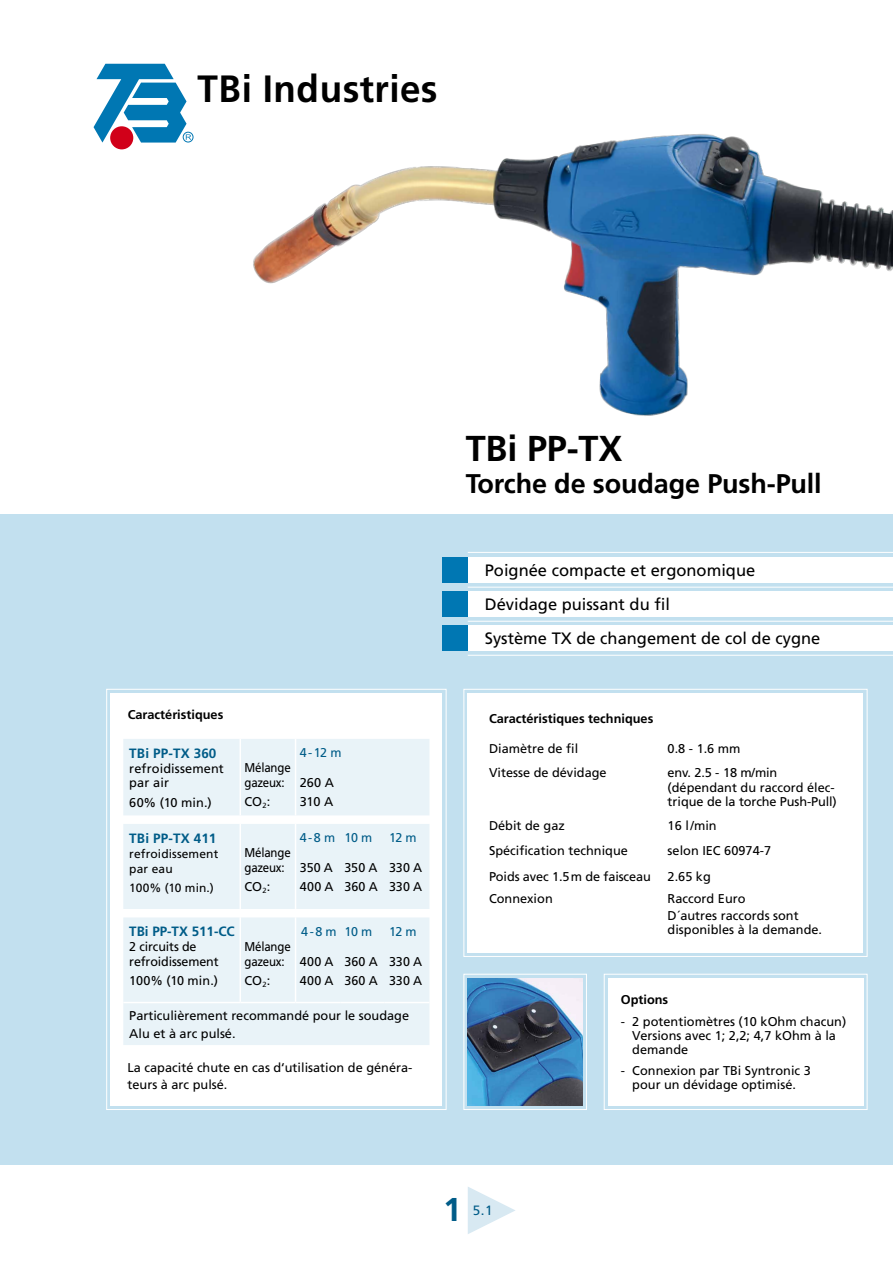
<style>
.page{position:relative;width:893px;height:1263px;background:#fff}
.page>*{position:absolute;margin:0;border:0;box-sizing:border-box;transform-origin:0 0}
.t1{font:700 37.95px "Frutiger";color:#000}
.t2{font:700 36px "Frutiger LT Std";letter-spacing:-.005em;color:#000}
.t3{font:700 33px "Frutiger LT Std";color:#005c88}
.t4{font:700 27px "Frutiger LT Std";letter-spacing:-.005em;color:#000}
.t5{font:16.5px/34px "Frutiger LT Std";color:#000}
.t6{font:700 13.5px "Frutiger LT Std";letter-spacing:.01em;color:#005c88}
.t7{font:13.5px "Frutiger LT Std";color:#005c88}
.t8{font:12.75px/19.2px "Frutiger LT Std";color:#000}
.t9{font:700 12.75px "Frutiger LT Std";color:#000}
.t10{font:12.75px/15px "Frutiger LT Std";color:#000;scale:.9 1}
.t11{font:12.75px "Frutiger LT Std";letter-spacing:-.055em;color:#005c88}
.t12{font:12px/15px "Frutiger LT Std";letter-spacing:.01em;color:#000}
.s1{font-family:"Times New Roman";font-weight:400;font-size:67.5px;color:#d8e9f2}
</style>
<div class="page">
<div style="left:0;top:514px;width:893px;height:651px;background:#c2e0ef"></div>
<svg style="left:106px;top:688px;width:341px;height:422px;background:#f8fbfd"></svg>
<svg style="left:463px;top:688px;width:405px;height:269px"></svg>
<div style="left:468px;top:693px;width:395px;height:259px;background:#fff"></div>
<div style="left:123px;top:824px;width:306px;height:221px;background:#e9f3f8"></div>
<hr style="left:239px;top:824px;width:2px;height:85px;background:#fff">
<svg style="left:239px;top:909px;width:2px;height:8px"></svg>
<hr style="left:239px;top:917px;width:2px;height:85px;background:#fff">
<hr style="left:295px;top:917px;width:1px;height:85px;background:#fff">
<hr style="left:295px;top:824px;width:1px;height:85px;background:#fff">
<hr style="left:123px;top:1002px;width:117px;height:1px;background:#fff">
<hr style="left:240px;top:1002px;width:56px;height:1px;background:#fff">
<hr style="left:296px;top:1002px;width:44px;height:1px;background:#fff">
<hr style="left:340px;top:1002px;width:45px;height:1px;background:#fff">
<hr style="left:385px;top:1002px;width:44px;height:1px;background:#fff">
<div style="left:123px;top:739px;width:306px;height:76px;background:#e9f3f8"></div>
<hr style="left:239px;top:739px;width:2px;height:76px;background:#fff">
<hr style="left:295px;top:739px;width:1px;height:76px;background:#fff">
<div style="left:110px;top:126px;width:23px;height:23px;background:#d10019;border-radius:50%"></div>
<div style="left:183px;top:132px;width:11px;height:11px;border:1px solid #0077b3;border-radius:50%"></div>
<svg style="left:94px;top:64px;width:97px;height:79px"></svg>
<svg style="left:603px;top:973px;width:265px;height:137px;background:#fafcfd"></svg>
<svg style="left:463px;top:973px;width:124px;height:137px"></svg>
<img style="left:468px;top:978px;width:115px;height:128px">
<img style="left:253px;top:134px;width:640px;height:282px">
<div style="left:442px;top:557px;width:451px;height:25px;background:#fff"></div>
<div style="left:442px;top:557px;width:26px;height:25px;background:#0077b3"></div>
<hr style="left:468px;top:552px;width:425px;height:1px;background:#fff">
<div style="left:442px;top:591px;width:451px;height:26px;background:#fff"></div>
<div style="left:442px;top:591px;width:26px;height:26px;background:#0077b3"></div>
<hr style="left:468px;top:587px;width:425px;height:1px;background:#fff">
<div style="left:442px;top:625px;width:451px;height:26px;background:#fff"></div>
<div style="left:442px;top:625px;width:26px;height:26px;background:#0077b3"></div>
<hr style="left:468px;top:621px;width:425px;height:1px;background:#fff">
<hr style="left:468px;top:655px;width:425px;height:1px;background:#fff">
<h1 class="t1" style="left:197px;top:66px;width:242px">TBi Industries</h1>
<p class="t9" style="left:128px;top:707px;width:97px">Caractéristiques</p>
<p class="t6" style="left:129px;top:745px;width:89px">TBi PP-TX 360</p>
<p class="t8" style="left:129px;top:761px;width:96px;line-height:15px">refroidissement par air</p>
<p class="t8" style="left:129px;top:793px;width:84px">60% (10 min.)</p>
<p class="t6" style="left:129px;top:830px;width:89px">TBi PP-TX 411</p>
<p class="t12" style="left:129px;top:846px;width:91px">refroidissement par eau</p>
<p class="t12" style="left:129px;top:880px;width:86px">100% (10 min.)</p>
<p class="t10" style="left:244px;top:760px;width:53px">Mélange gazeux:</p>
<p class="t8" style="left:244px;top:792px;width:27px">CO<sub>2</sub>:</p>
<p class="t11" style="left:300px;top:745px;width:43px">4 - 12 m</p>
<p class="t8" style="left:300px;top:773px;width:36px">260 A<br>310 A</p>
<p class="t10" style="left:244px;top:845px;width:53px">Mélange gazeux:</p>
<p class="t8" style="left:244px;top:877px;width:27px">CO<sub>2</sub>:</p>
<p class="t11" style="left:300px;top:830px;width:37px">4 - 8 m</p>
<p class="t8" style="left:300px;top:858px;width:35px">350 A<br>400 A</p>
<p class="t11" style="left:344px;top:830px;width:29px">10 m</p>
<p class="t8" style="left:344px;top:858px;width:35px">350 A<br>360 A</p>
<p class="t11" style="left:389px;top:830px;width:29px">12 m</p>
<p class="t8" style="left:389px;top:858px;width:35px">330 A<br>330 A</p>
<p class="t6" style="left:129px;top:923px;width:107px">TBi PP-TX 511-CC</p>
<p class="t8" style="left:129px;top:939px;width:91px;line-height:15px">2 circuits de refroidissement</p>
<p class="t8" style="left:129px;top:971px;width:90px">100% (10 min.)</p>
<p class="t11" style="left:389px;top:924px;width:29px">12 m</p>
<p class="t8" style="left:389px;top:951px;width:35px">330 A<br>330 A</p>
<p class="t8" style="left:129px;top:1006px;width:281px;line-height:18px">Particulièrement recommandé pour le soudage<br>Alu et à arc pulsé.</p>
<p class="t11" style="left:344px;top:924px;width:29px">10 m</p>
<p class="t8" style="left:344px;top:951px;width:35px">360 A<br>360 A</p>
<p class="t11" style="left:301px;top:924px;width:37px">4 - 8 m</p>
<p class="t8" style="left:300px;top:951px;width:35px">400 A<br>400 A</p>
<p class="t10" style="left:244px;top:939px;width:53px">Mélange gazeux:</p>
<p class="t8" style="left:244px;top:971px;width:27px">CO<sub>2</sub>:</p>
<p class="t8" style="left:128px;top:1059px;width:286px;line-height:16.5px">La capacité chute en cas d‘utilisation de généra&shy;teurs à arc pulsé.</p>
<h2 class="t2" style="left:466px;top:427px;width:158px">TBi PP-TX</h2>
<h3 class="t4" style="left:466px;top:468px;width:358px">Torche de soudage Push-Pull</h3>
<p class="t5" style="left:485px;top:553px;width:337px">Poignée compacte et ergonomique<br>Dévidage puissant du fil<br>Système TX de changement de col de cygne</p>
<p class="t9" style="left:489px;top:711px;width:166px">Caractéristiques techniques</p>
<p class="t8" style="left:489px;top:739px;width:91px">Diamètre de fil</p>
<p class="t8" style="left:668px;top:739px;width:74px">0.8 - 1.6 mm</p>
<p class="t8" style="left:489px;top:763px;width:119px">Vitesse de dévidage</p>
<p class="t8" style="left:668px;top:766px;width:171px;line-height:14.2px">env. 2.5 - 18 m/min (dépendant du raccord élec&shy;trique de la torche Push-Pull)</p>
<p class="t8" style="left:489px;top:816px;width:77px">Débit de gaz</p>
<p class="t8" style="left:668px;top:816px;width:51px">16 l/min</p>
<p class="t8" style="left:489px;top:841px;width:140px">Spécification technique</p>
<p class="t8" style="left:668px;top:841px;width:105px">selon IEC 60974-7</p>
<p class="t8" style="left:489px;top:867px;width:163px">Poids avec 1.5m de faisceau</p>
<p class="t8" style="left:668px;top:867px;width:45px">2.65 kg</p>
<p class="t8" style="left:489px;top:889px;width:65px">Connexion</p>
<p class="t8" style="left:668px;top:890px;width:133px;line-height:17.2px">Raccord Euro<br>D´autres raccords sont</p>
<p class="t8" style="left:668px;top:920px;width:156px">disponibles à la demande.</p>
<p class="t9" style="left:621px;top:992px;width:49px">Options</p>
<p class="t8" style="left:632px;top:1014px;width:215px;line-height:14.2px;text-indent:-11px">- 2 potentiomètres (10 kOhm chacun)<br>Versions avec 1; 2,2; 4,7 kOhm à la demande</p>
<p class="t8" style="left:621px;top:1063px;width:192px;line-height:14.2px;text-align:center">- Connexion par TBi Syntronic 3 pour un dévidage optimisé.</p>
<h3 class="t3" style="left:443px;top:1190px;width:83px">1<span class="s1">►</span></h3>
<p class="t7" style="left:473px;top:1203px;width:21px">5.1</p>
</div>
